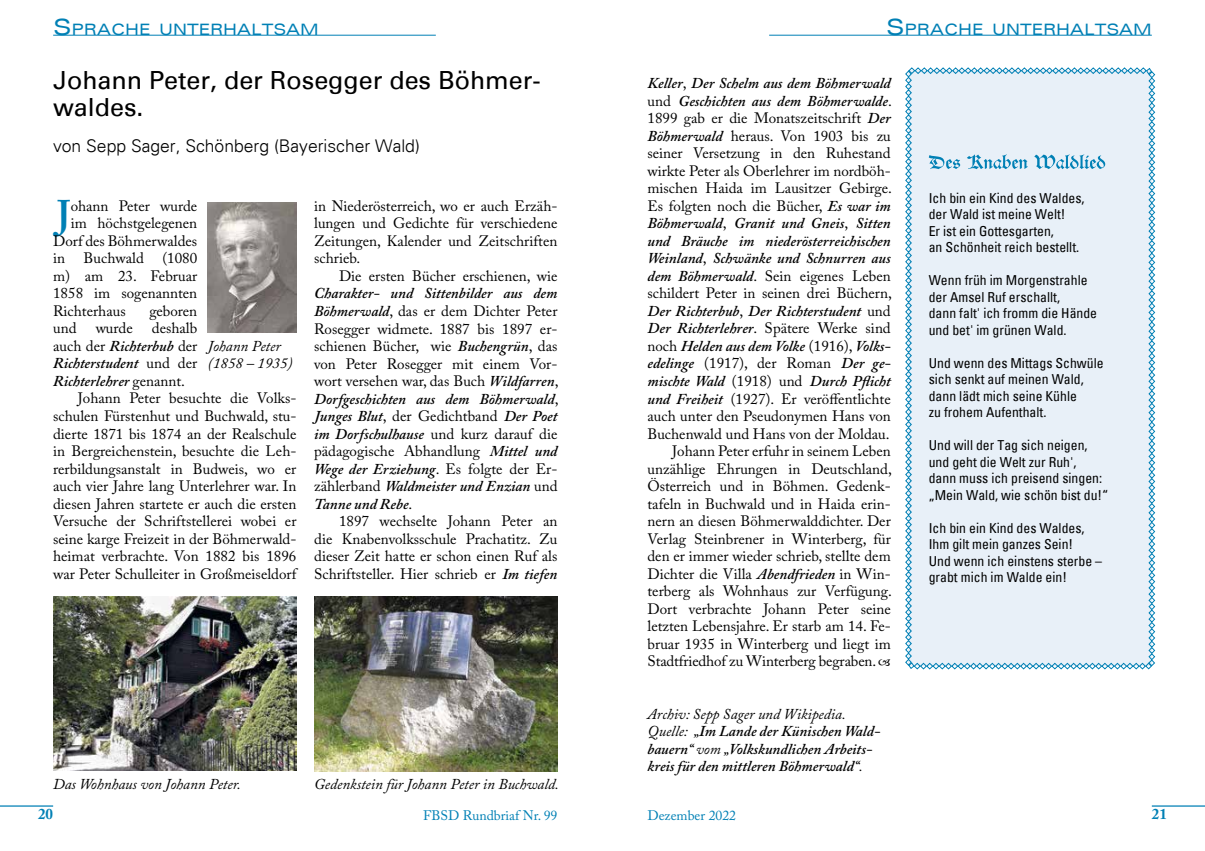
<style>
.page{position:relative;width:1205px;height:851px;background:#fff}
.page>*{position:absolute;margin:0;border:0;box-sizing:border-box;transform-origin:0 0}
.t1{font:600 39.62px "Adobe Caslon Pro";color:#0080b5}
.t2{font:25px/27.5px "Univers";color:#000}
.t3{font:300 17.5px "Univers";color:#000}
.t4{font:expanded 15.75px "Univers";color:#0080b5}
.t5{font:15px/17.5px "Adobe Caslon Pro";color:#000;text-align:justify}
.t6{font:italic 600 15px/17.5px "Adobe Caslon Pro";color:#000}
.t7{font:italic 15px/17.5px "Adobe Caslon Pro";color:#000}
.t8{font:700 15px "Adobe Caslon Pro";color:#0080b5}
.t9{font:condensed 13.75px/16.5px "Univers";color:#000}
.t10{font:13.75px "Adobe Caslon Pro";color:#0080b5}
.s1{font-size:22.5px}
.s2{font-weight:600;font-style:italic}
.s3{font-weight:400;font-style:normal}
.s4{font-weight:400}
</style>
<div class="page">
<hr style="left:0;top:805px;width:53px;height:1px;background:#0080b5">
<hr style="left:1152px;top:805px;width:53px;height:1px;background:#0080b5">
<img style="left:208px;top:202px;width:88px;height:130px">
<img style="left:314px;top:596px;width:243px;height:175px">
<img style="left:53px;top:596px;width:243px;height:174px">
<div style="left:905px;top:67px;width:250px;height:602px;background:#e8f0f8"></div>
<hr style="left:53px;top:35px;width:383px;height:1px;background:#0080b5">
<hr style="left:769px;top:35px;width:383px;height:1px;background:#0080b5">
<p class="t4" style="left:53px;top:20px;width:267px"><span class="s1">S</span> PRACHE UNTERHALTSAM</p>
<p class="t4" style="left:886px;top:20px;width:267px"><span class="s1">S</span> PRACHE UNTERHALTSAM</p>
<h2 class="t2" style="left:53px;top:66px;width:489px">Johann Peter, der Rosegger des Böhmer&shy;waldes.</h2>
<p class="t3" style="left:53px;top:135px;width:368px">von Sepp Sager, Schönberg (Bayerischer Wald)</p>
<h1 class="t1" style="left:57px;top:191px;width:15px">J</h1>
<p class="t5" style="left:71px;top:197px;width:128px">ohann Peter wurde</p>
<p class="t5" style="left:71px;top:214px;width:128px">im höchstgelegenen</p>
<p class="t5" style="left:53px;top:232px;width:146px">Dorf des Böhmerwaldes</p>
<p class="t5" style="left:53px;top:249px;width:146px">in Buchwald (1080</p>
<p class="t5" style="left:53px;top:267px;width:146px">m) am 23. Februar</p>
<p class="t5" style="left:53px;top:284px;width:146px">1858 im sogenannten</p>
<p class="t5" style="left:53px;top:302px;width:74px">Richterhaus</p>
<p class="t5" style="left:149px;top:302px;width:49px">geboren</p>
<p class="t5" style="left:53px;top:319px;width:25px">und</p>
<p class="t5" style="left:96px;top:319px;width:39px">wurde</p>
<p class="t5" style="left:152px;top:319px;width:47px">deshalb</p>
<p class="t5" style="left:53px;top:337px;width:146px">auch der <span class="s2">Richterbub</span> der</p>
<p class="t6" style="left:53px;top:354px;width:146px">Richterstudent <span class="s3">und der</span></p>
<p class="t6" style="left:53px;top:372px;width:133px">Richterlehrer <span class="s3">genannt.</span></p>
<p class="t5" style="left:78px;top:389px;width:220px">Johann Peter besuchte die Volks-</p>
<p class="t5" style="left:53px;top:407px;width:245px">schulen Fürstenhut und Buchwald, stu-</p>
<p class="t5" style="left:53px;top:424px;width:245px">dierte 1871 bis 1874 an der Realschule</p>
<p class="t5" style="left:53px;top:442px;width:245px">in Bergreichenstein, besuchte die Leh-</p>
<p class="t5" style="left:53px;top:459px;width:245px">rerbildungsanstalt in Budweis, wo er</p>
<p class="t5" style="left:53px;top:477px;width:245px">auch vier Jahre lang Unterlehrer war. In</p>
<p class="t5" style="left:53px;top:494px;width:245px">diesen Jahren startete er auch die ersten</p>
<p class="t5" style="left:53px;top:512px;width:245px">Versuche der Schriftstellerei wobei er</p>
<p class="t5" style="left:53px;top:529px;width:245px">seine karge Freizeit in der Böhmerwald-</p>
<p class="t5" style="left:53px;top:547px;width:245px">heimat verbrachte. Von 1882 bis 1896</p>
<p class="t5" style="left:53px;top:564px;width:245px">war Peter Schulleiter in Großmeiseldorf</p>
<p class="t7" style="left:208px;top:337px;width:86px">Johann Peter (1858 – 1935)</p>
<p class="t5" style="left:314px;top:197px;width:245px">in Niederösterreich, wo er auch Erzäh&shy;lungen und Gedichte für verschiedene Zeitungen, Kalender und Zeitschriften schrieb.</p>
<p class="t5" style="left:339px;top:267px;width:220px">Die ersten Bücher erschienen, wie</p>
<p class="t5" style="left:314px;top:284px;width:246px"><span class="s2">Charakter- und Sittenbilder aus dem Böhmerwald</span>, das er dem Dichter Peter Rosegger widmete. 1887 bis 1897 er&shy;schienen Bücher, wie <span class="s2">Buchengrün</span>, das von Peter Rosegger mit einem Vor&shy;wort versehen war, das Buch <span class="s2">Wildfarren</span>, <span class="s2">Dorfgeschichten aus dem Böhmerwald</span>, <span class="s2">Junges Blut</span>, der Gedichtband <span class="s2">Der Poet im Dorfschulhause</span> und kurz darauf die pädagogische Abhandlung <span class="s2">Mittel und Wege der Erziehung</span>. Es folgte der Er&shy;zählerband <span class="s2">Waldmeister und Enzian</span> und <span class="s2">Tanne und Rebe</span>.</p>
<p class="t5" style="left:314px;top:512px;width:245px;text-indent:25px">1897 wechselte Johann Peter an die Knabenvolksschule Prachatitz. Zu dieser Zeit hatte er schon einen Ruf als Schriftsteller. Hier schrieb er <span class="s2">Im tiefen</span></p>
<p class="t7" style="left:53px;top:774px;width:189px">Das Wohnhaus von Johann Peter.</p>
<p class="t7" style="left:314px;top:774px;width:246px">Gedenkstein für Johann Peter in Buchwald.</p>
<p class="t6" style="left:647px;top:74px;width:245px">Keller<span class="s3">,</span> Der Schelm aus dem Böhmerwald</p>
<p class="t6" style="left:647px;top:92px;width:246px"><span class="s3">und</span> Geschichten aus dem Böhmerwalde<span class="s3">.</span></p>
<p class="t5" style="left:647px;top:109px;width:245px">1899 gab er die Monatszeitschrift <span class="s2">Der</span></p>
<p class="t5" style="left:647px;top:127px;width:245px"><span class="s2">Böhmerwald</span> heraus. Von 1903 bis zu</p>
<p class="t5" style="left:647px;top:144px;width:245px">seiner Versetzung in den Ruhestand</p>
<p class="t5" style="left:647px;top:162px;width:245px">wirkte Peter als Oberlehrer im nordböh-</p>
<p class="t5" style="left:647px;top:179px;width:246px">mischen Haida im Lausitzer Gebirge.</p>
<p class="t5" style="left:647px;top:197px;width:245px">Es folgten noch die Bücher, <span class="s2">Es war im</span></p>
<p class="t6" style="left:647px;top:214px;width:245px">Böhmerwald<span class="s3">,</span> Granit und Gneis<span class="s3">,</span> Sitten</p>
<p class="t6" style="left:647px;top:232px;width:245px">und Bräuche im niederösterreichischen</p>
<p class="t6" style="left:647px;top:249px;width:245px">Weinland<span class="s3">,</span> Schwänke und Schnurren aus</p>
<p class="t5" style="left:647px;top:267px;width:245px"><span class="s2">dem Böhmerwald</span>. Sein eigenes Leben</p>
<p class="t5" style="left:647px;top:284px;width:246px">schildert Peter in seinen drei Büchern,</p>
<p class="t6" style="left:647px;top:302px;width:245px">Der Richterbub<span class="s3">,</span> Der Richterstudent <span class="s3">und</span></p>
<p class="t5" style="left:647px;top:319px;width:245px"><span class="s2">Der Richterlehrer</span>. Spätere Werke sind</p>
<p class="t6" style="left:647px;top:337px;width:245px"><span class="s3">noch</span> Helden aus dem Volke <span class="s3">(1916),</span> Volks-</p>
<p class="t5" style="left:647px;top:354px;width:245px"><span class="s2">edelinge</span> (1917), der Roman <span class="s2">Der ge-</span></p>
<p class="t6" style="left:647px;top:372px;width:245px">mischte Wald <span class="s3">(1918) und</span> Durch Pflicht</p>
<p class="t5" style="left:647px;top:389px;width:245px"><span class="s2">und Freiheit</span> (1927). Er veröffentlichte</p>
<p class="t5" style="left:647px;top:407px;width:245px">auch unter den Pseudonymen Hans von</p>
<p class="t5" style="left:647px;top:424px;width:244px">Buchenwald und Hans von der Moldau.</p>
<p class="t5" style="left:672px;top:442px;width:220px">Johann Peter erfuhr in seinem Leben</p>
<p class="t5" style="left:647px;top:459px;width:246px">unzählige Ehrungen in Deutschland,</p>
<p class="t5" style="left:647px;top:477px;width:245px">Österreich und in Böhmen. Gedenk-</p>
<p class="t5" style="left:647px;top:494px;width:245px">tafeln in Buchwald und in Haida erin-</p>
<p class="t5" style="left:647px;top:512px;width:245px">nern an diesen Böhmerwalddichter. Der</p>
<p class="t5" style="left:647px;top:529px;width:245px">Verlag Steinbrener in Winterberg, für</p>
<p class="t5" style="left:647px;top:547px;width:245px">den er immer wieder schrieb, stellte dem</p>
<p class="t5" style="left:647px;top:564px;width:245px">Dichter die Villa <span class="s2">Abendfrieden</span> in Win-</p>
<p class="t5" style="left:647px;top:582px;width:246px">terberg als Wohnhaus zur Verfügung.</p>
<p class="t5" style="left:647px;top:599px;width:245px">Dort verbrachte Johann Peter seine</p>
<p class="t5" style="left:647px;top:617px;width:245px">letzten Lebensjahre. Er starb am 14. Fe-</p>
<p class="t5" style="left:647px;top:634px;width:245px">bruar 1935 in Winterberg und liegt im</p>
<p class="t5" style="left:647px;top:652px;width:230px">Stadtfriedhof zu Winterberg begraben.</p>
<p class="t6" style="left:647px;top:704px;width:234px"><span class="s4">Archiv: Sepp Sager und Wikipedia.<br>Quelle:</span> „Im Lande der Künischen Wald&shy;bauern“ <span class="s4">vom</span> „Volkskundlichen Arbeits&shy;kreis für den mittleren Böhmerwald“<span class="s4">.</span></p>
<p class="t9" style="left:929px;top:189px;width:157px">Ich bin ein Kind des Waldes, der Wald ist meine Welt!<br>Er ist ein Gottesgarten,<br>an Schönheit reich bestellt.</p>
<p class="t9" style="left:929px;top:272px;width:170px">Wenn früh im Morgenstrahle der Amsel Ruf erschallt,<br>dann falt' ich fromm die Hände und bet' im grünen Wald.</p>
<p class="t9" style="left:929px;top:354px;width:176px">Und wenn des Mittags Schwüle sich senkt auf meinen Wald, dann lädt mich seine Kühle<br>zu frohem Aufenthalt.</p>
<p class="t9" style="left:929px;top:437px;width:181px">Und will der Tag sich neigen, und geht die Welt zur Ruh',<br>dann muss ich preisend singen: „Mein Wald, wie schön bist du!“</p>
<p class="t9" style="left:929px;top:519px;width:175px">Ich bin ein Kind des Waldes,<br>Ihm gilt mein ganzes Sein!<br>Und wenn ich einstens sterbe – grabt mich im Walde ein!</p>
<p class="t8" style="left:38px;top:805px;width:16px">20</p>
<p class="t10" style="left:423px;top:807px;width:136px">FBSD Rundbriaf Nr. 99</p>
<p class="t10" style="left:647px;top:807px;width:90px">Dezember 2022</p>
<p class="t8" style="left:1152px;top:805px;width:16px">21</p>
</div>
